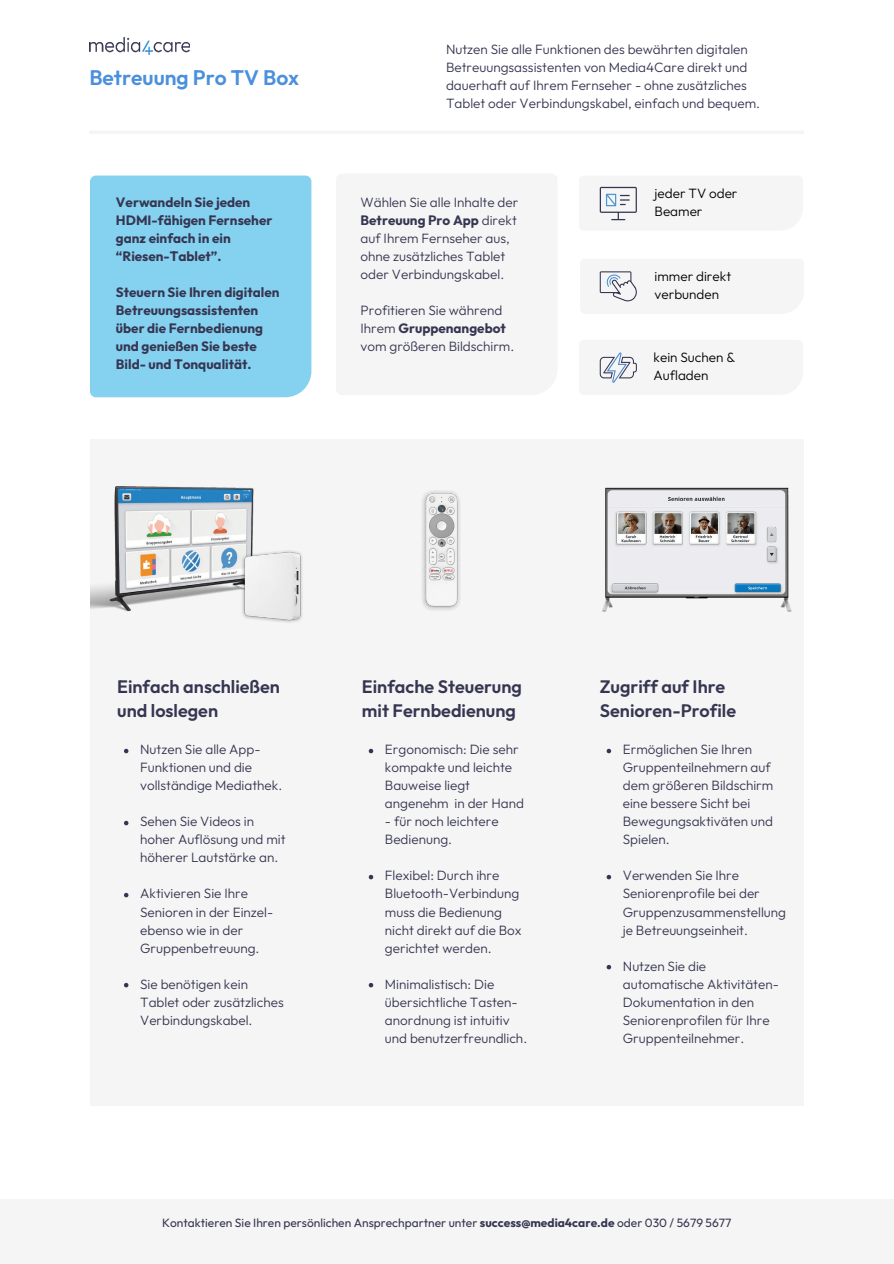
<style>
.page{position:relative;width:894px;height:1264px;background:#fff}
.page>*{position:absolute;margin:0;border:0;box-sizing:border-box;transform-origin:0 0}
.t1{font:600 21px "Outfit";color:#4a90db}
.t2{font:600 18px/24.8px "Outfit";color:#363652}
.t3{font:300 13.5px/18px "Outfit";color:#363652}
.t4{font:700 13.5px/18px "Outfit";color:#363652}
.t5{font:300 13.5px/18px "Outfit";color:#000}
.t6{font:12px "Outfit";color:#363652}
.s1{font-weight:700}
</style>
<div class="page">
<img style="left:89px;top:37px;width:100px;height:17px">
<hr style="left:89px;top:130px;width:714px;height:4px;background:#f5f5f5">
<div style="left:90px;top:439px;width:713px;height:666px;background:#f5f5f5"></div>
<img style="left:90px;top:486px;width:164px;height:126px">
<img style="left:602px;top:487px;width:190px;height:125px">
<svg style="left:599px;top:271px;width:38px;height:31px"></svg>
<div style="left:90px;top:175px;width:221px;height:222px;background:#85d2f0"></div>
<svg style="left:599px;top:186px;width:38px;height:35px"></svg>
<svg style="left:599px;top:352px;width:38px;height:31px"></svg>
<div style="left:0;top:1198px;width:893px;height:65px;background:#f5f5f5"></div>
<img style="left:422px;top:490px;width:38px;height:121px">
<img style="left:236px;top:540px;width:67px;height:83px">
<svg style="left:368px;top:748px;width:5px;height:5px"></svg>
<svg style="left:368px;top:874px;width:5px;height:5px"></svg>
<svg style="left:368px;top:983px;width:5px;height:4px"></svg>
<svg style="left:124px;top:748px;width:4px;height:5px"></svg>
<svg style="left:124px;top:820px;width:4px;height:5px"></svg>
<svg style="left:124px;top:892px;width:4px;height:5px"></svg>
<svg style="left:124px;top:982px;width:4px;height:5px"></svg>
<svg style="left:606px;top:748px;width:5px;height:5px"></svg>
<svg style="left:606px;top:874px;width:5px;height:5px"></svg>
<svg style="left:606px;top:964px;width:5px;height:5px"></svg>
<h1 class="t1" style="left:89px;top:64px;width:211px">Betreuung Pro TV Box</h1>
<p class="t4" style="left:116px;top:193px;width:158px">Verwandeln Sie jeden<br>HDMI-fähigen Fernseher ganz einfach in ein “Riesen-Tablet”.</p>
<p class="t4" style="left:116px;top:283px;width:165px">Steuern Sie Ihren digitalen<br>Betreuungsassistenten über die Fernbedienung und genießen Sie beste<br>Bild- und Tonqualität.</p>
<p class="t3" style="left:446px;top:41px;width:315px">Nutzen Sie alle Funktionen des bewährten digitalen Betreuungsassistenten von Media4Care direkt und dauerhaft auf Ihrem Fernseher - ohne zusätzliches Tablet oder Verbindungskabel, einfach und bequem.</p>
<p class="t3" style="left:360px;top:193px;width:159px">Wählen Sie alle Inhalte der<br><span class="s1">Betreuung Pro App</span> direkt auf Ihrem Fernseher aus, ohne zusätzliches Tablet oder Verbindungskabel.</p>
<p class="t3" style="left:360px;top:301px;width:155px">Profitieren Sie während<br>Ihrem <span class="s1">Gruppenangebot </span>vom größeren Bildschirm.</p>
<p class="t5" style="left:654px;top:184px;width:84px">jeder TV oder<br>Beamer</p>
<p class="t5" style="left:654px;top:267px;width:78px">immer direkt verbunden</p>
<p class="t5" style="left:653px;top:348px;width:83px">kein Suchen &amp;<br>Aufladen</p>
<h2 class="t2" style="left:117px;top:674px;width:164px">Einfach anschließen und loslegen</h2>
<p class="t3" style="left:140px;top:741px;width:143px">Nutzen Sie alle App-<br>Funktionen und die vollständige Mediathek.</p>
<p class="t3" style="left:140px;top:813px;width:147px">Sehen Sie Videos in hoher Auflösung und mit höherer Lautstärke an.</p>
<p class="t3" style="left:140px;top:885px;width:134px">Aktivieren Sie Ihre<br>Senioren in der Einzel&shy;ebenso wie in der<br>Gruppenbetreuung.</p>
<p class="t3" style="left:140px;top:975px;width:145px">Sie benötigen kein<br>Tablet oder zusätzliches<br>Verbindungskabel.</p>
<h2 class="t2" style="left:362px;top:674px;width:161px">Einfache Steuerung mit Fernbedienung</h2>
<p class="t3" style="left:385px;top:741px;width:140px">Ergonomisch: Die sehr kompakte und leichte<br>Bauweise liegt angenehm in der Hand</p>
<p class="t3" style="left:385px;top:813px;width:115px">- für noch leichtere<br>Bedienung.</p>
<p class="t3" style="left:385px;top:867px;width:138px">Flexibel: Durch ihre<br>Bluetooth-Verbindung muss die Bedienung nicht direkt auf die Box gerichtet werden.</p>
<p class="t3" style="left:385px;top:975px;width:144px">Minimalistisch: Die übersichtliche Tasten&shy;anordnung ist intuitiv und benutzerfreundlich.</p>
<h2 class="t2" style="left:599px;top:674px;width:138px">Zugriff auf Ihre<br>Senioren-Profile</h2>
<p class="t3" style="left:622px;top:741px;width:152px">Ermöglichen Sie Ihren<br>Gruppenteilnehmern auf dem größeren Bildschirm eine bessere Sicht bei<br>Bewegungsaktiväten und<br>Spielen.</p>
<p class="t3" style="left:622px;top:867px;width:165px">Verwenden Sie Ihre<br>Seniorenprofile bei der<br>Gruppenzusammenstellung je Betreuungseinheit.</p>
<p class="t3" style="left:622px;top:957px;width:157px">Nutzen Sie die automatische Aktivitäten-<br>Dokumentation in den<br>Seniorenprofilen für Ihre<br>Gruppenteilnehmer.</p>
<p class="t6" style="left:162px;top:1215px;width:570px">Kontaktieren Sie Ihren persönlichen Ansprechpartner unter <span class="s1">success@media4care.de</span> oder 030 / 5679 5677</p>
</div>
